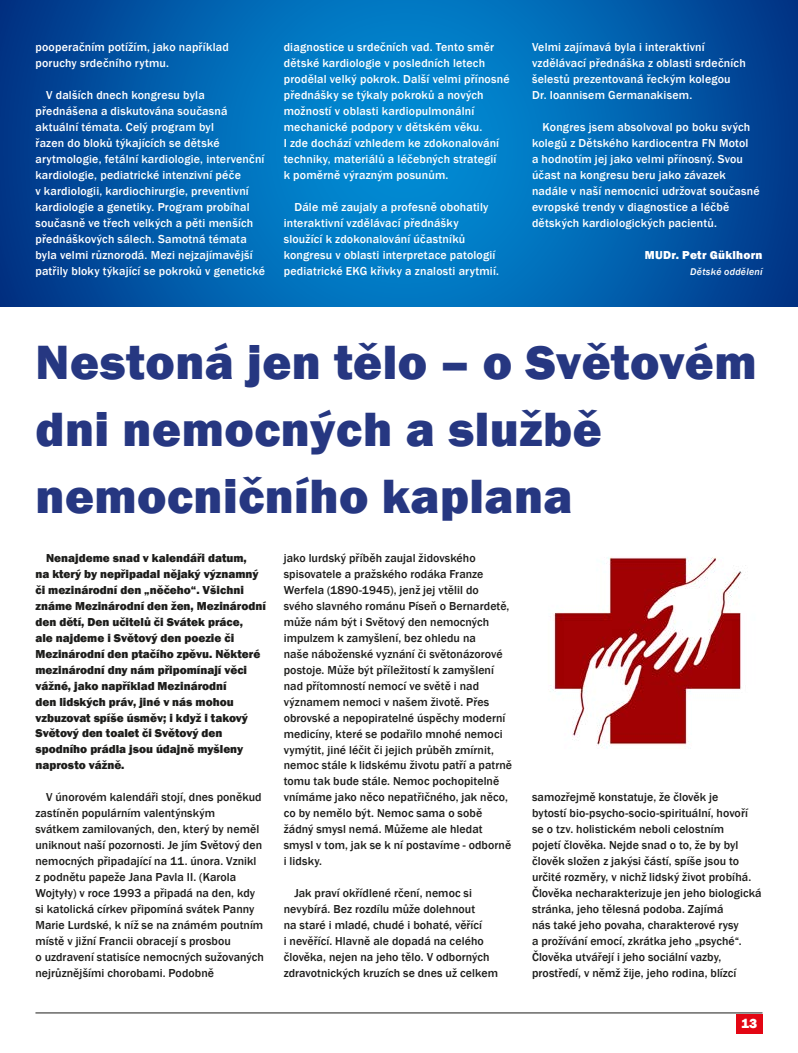
<style>
.page{position:relative;width:798px;height:1053px;background:#fff}
.page>*{position:absolute;margin:0;border:0;box-sizing:border-box;transform-origin:0 0}
.t1{font:800 49.5px/67px "Franklin Gothic";letter-spacing:.01em;color:#263781}
.t2{font:800 13.75px "Franklin Gothic";color:#fff}
.t3{font:500 11.88px/16px "Franklin Gothic";letter-spacing:.005em;color:#1d1d1b}
.t4{font:500 11.88px/16px "Franklin Gothic";letter-spacing:.015em;color:#fff}
.t5{font:800 11.88px/16px "Franklin Gothic";color:#1d1d1b}
.t6{font:800 11.88px "Franklin Gothic";letter-spacing:.02em;color:#fff}
.t7{font:italic 500 10px "Franklin Gothic";letter-spacing:.02em;color:#fff}
</style>
<div class="page">
<hr style="left:35px;top:1012px;width:727px;height:1px;background:#1d1d1b">
<div style="left:735px;top:1013px;width:27px;height:20px;background:#e30613"></div>
<svg style="left:0;top:0;width:797px;height:306px;background:#0163b0"></svg>
<img style="left:550px;top:557px;width:196px;height:192px">
<p class="t4" style="left:35px;top:40px;width:195px">pooperačním potížím, jako například poruchy srdečního rytmu.</p>
<p class="t4" style="left:35px;top:87px;width:231px;text-indent:11px">V dalších dnech kongresu byla přednášena a diskutována současná aktuální témata. Celý program byl<br>řazen do bloků týkajících se dětské arytmologie, fetální kardiologie, intervenční kardiologie, pediatrické intenzivní péče<br>v kardiologii, kardiochirurgie, preventivní kardiologie a genetiky. Program probíhal současně ve třech velkých a pěti menších přednáškových sálech. Samotná témata byla velmi různorodá. Mezi nejzajímavější patřily bloky týkající se pokroků v genetické</p>
<p class="t4" style="left:283px;top:40px;width:227px">diagnostice u srdečních vad. Tento směr dětské kardiologie v posledních letech prodělal velký pokrok. Další velmi přínosné přednášky se týkaly pokroků a nových možností v oblasti kardiopulmonální mechanické podpory v dětském věku.<br>I zde dochází vzhledem ke zdokonalování techniky, materiálů a léčebných strategií<br>k poměrně výrazným posunům.</p>
<p class="t4" style="left:283px;top:199px;width:217px;text-indent:11px">Dále mě zaujaly a profesně obohatily interaktivní vzdělávací přednášky sloužící k zdokonalování účastníků kongresu v oblasti interpretace patologií pediatrické EKG křivky a znalosti arytmií.</p>
<p class="t4" style="left:531px;top:40px;width:215px">Velmi zajímavá byla i interaktivní vzdělávací přednáška z oblasti srdečních šelestů prezentovaná řeckým kolegou Dr. Ioannisem Germanakisem.</p>
<p class="t4" style="left:531px;top:119px;width:229px;text-indent:11px">Kongres jsem absolvoval po boku svých kolegů z Dětského kardiocentra FN Motol<br>a hodnotím jej jako velmi přínosný. Svou účast na kongresu beru jako závazek nadále v naší nemocnici udržovat současné evropské trendy v diagnostice a léčbě dětských kardiologických pacientů.</p>
<p class="t6" style="left:644px;top:247px;width:119px">MUDr. Petr Güklhorn</p>
<p class="t7" style="left:690px;top:265px;width:74px">Dětské oddělení</p>
<h1 class="t1" style="left:35px;top:328px;width:722px">Nestoná jen tělo – o Světovém dni nemocných a službě nemocničního kaplana</h1>
<p class="t5" style="left:35px;top:550px;width:232px;text-indent:11px">Nenajdeme snad v kalendáři datum,<br>na který by nepřipadal nějaký významný či mezinárodní den „něčeho“. Všichni známe Mezinárodní den žen, Mezinárodní den dětí, Den učitelů či Svátek práce,<br>ale najdeme i Světový den poezie či Mezinárodní den ptačího zpěvu. Některé mezinárodní dny nám připomínají věci vážné, jako například Mezinárodní<br>den lidských práv, jiné v nás mohou vzbuzovat spíše úsměv; i když i takový Světový den toalet či Světový den spodního prádla jsou údajně myšleny naprosto vážně.</p>
<p class="t3" style="left:35px;top:789px;width:230px;text-indent:11px">V únorovém kalendáři stojí, dnes poněkud zastíněn populárním valentýnským<br>svátkem zamilovaných, den, který by neměl uniknout naší pozornosti. Je jím Světový den nemocných připadající na 11. února. Vznikl z podnětu papeže Jana Pavla II. (Karola Wojtyły) v roce 1993 a připadá na den, kdy si katolická církev připomíná svátek Panny Marie Lurdské, k níž se na známém poutním místě v jižní Francii obracejí s prosbou<br>o uzdravení statisíce nemocných sužovaných nejrůznějšími chorobami. Podobně</p>
<p class="t3" style="left:283px;top:550px;width:230px">jako lurdský příběh zaujal židovského spisovatele a pražského rodáka Franze Werfela (1890-1945), jenž jej vtělil do<br>svého slavného románu Píseň o Bernardetě, může nám být i Světový den nemocných impulzem k zamyšlení, bez ohledu na<br>naše náboženské vyznání či světonázorové postoje. Může být příležitostí k zamyšlení nad přítomností nemocí ve světě i nad významem nemoci v našem životě. Přes obrovské a nepopiratelné úspěchy moderní medicíny, které se podařilo mnohé nemoci vymýtit, jiné léčit či jejich průběh zmírnit, nemoc stále k lidskému životu patří a patrně tomu tak bude stále. Nemoc pochopitelně vnímáme jako něco nepatřičného, jak něco, co by nemělo být. Nemoc sama o sobě žádný smysl nemá. Můžeme ale hledat smysl v tom, jak se k ní postavíme - odborně i lidsky.</p>
<p class="t3" style="left:283px;top:885px;width:216px;text-indent:11px">Jak praví okřídlené rčení, nemoc si nevybírá. Bez rozdílu může dolehnout<br>na staré i mladé, chudé i bohaté, věřící<br>i nevěřící. Hlavně ale dopadá na celého člověka, nejen na jeho tělo. V odborných zdravotnických kruzích se dnes už celkem</p>
<p class="t3" style="left:532px;top:789px;width:231px">samozřejmě konstatuje, že člověk je<br>bytostí bio-psycho-socio-spirituální, hovoří se o tzv. holistickém neboli celostním<br>pojetí člověka. Nejde snad o to, že by byl člověk složen z jakýsi částí, spíše jsou to určité rozměry, v nichž lidský život probíhá.<br>Člověka necharakterizuje jen jeho biologická stránka, jeho tělesná podoba. Zajímá<br>nás také jeho povaha, charakterové rysy<br>a prožívání emocí, zkrátka jeho „psyché“.<br>Člověka utvářejí i jeho sociální vazby, prostředí, v němž žije, jeho rodina, blízcí</p>
<p class="t2" style="left:740px;top:1014px;width:18px">13</p>
</div>
